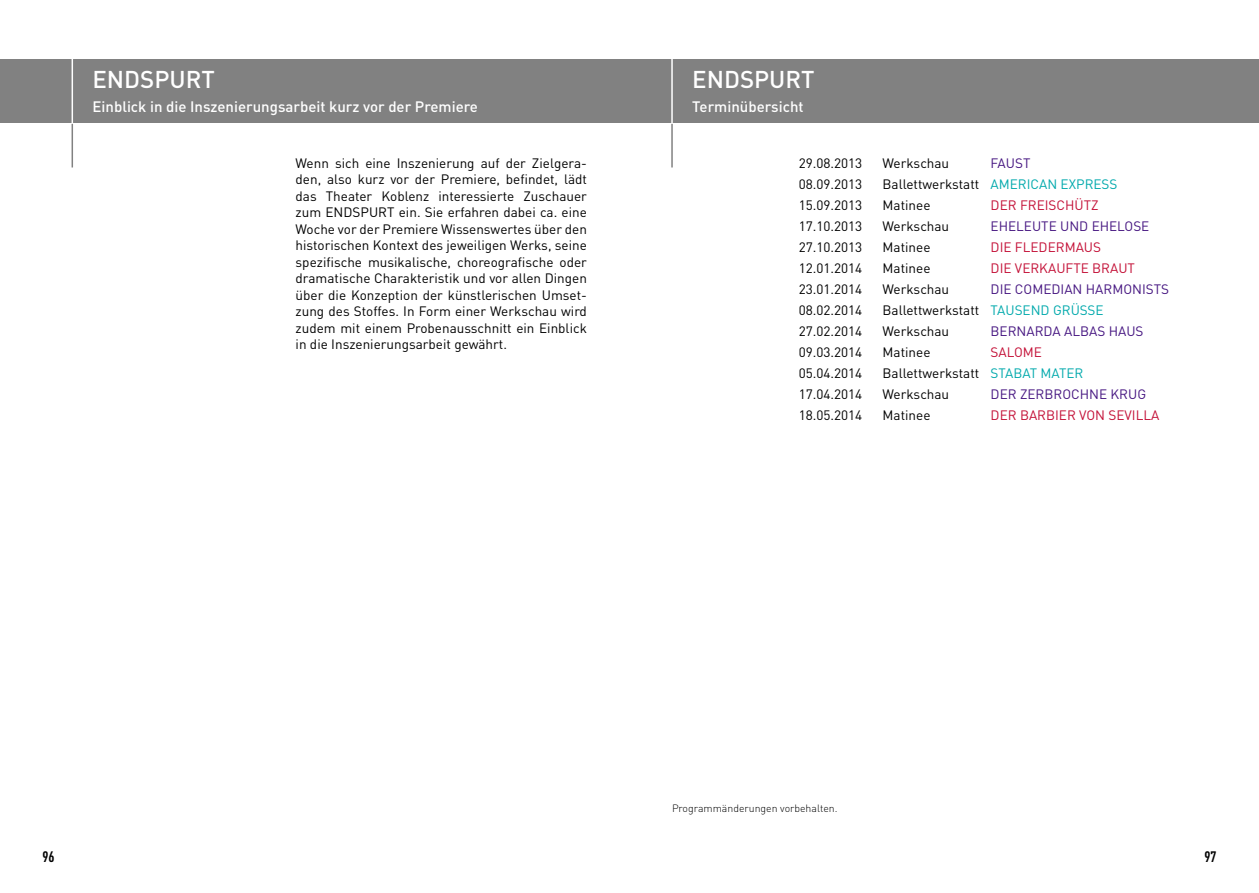
<style>
.page{position:relative;width:1259px;height:893px;background:#fff}
.page>*{position:absolute;margin:0;border:0;box-sizing:border-box;transform-origin:0 0}
.t1{font:500 24px "DIN Pro";color:#fff}
.t2{font:500 15px "DIN Pro";color:#fff}
.t3{font:700 condensed 15px "DIN Pro";color:#000}
.t4{font:13.5px/21px "DIN Pro";color:#000}
.t5{font:13.5px "DIN Pro";color:#c30f36}
.t6{font:13.5px "DIN Pro";color:#461681}
.t7{font:300 10.5px "DIN Pro";color:#000}
.s1{color:#461681}
.s2{color:#00a9ac}
.s3{color:#c30f36}
</style>
<div class="page">
<div style="left:0;top:60px;width:629px;height:63px;background:#818181"></div>
<hr style="left:72px;top:55px;width:1px;height:69px;background:#fff">
<hr style="left:72px;top:124px;width:1px;height:43px;background:#818181">
<div style="left:629px;top:60px;width:629px;height:63px;background:#818181"></div>
<hr style="left:671px;top:55px;width:2px;height:69px;background:#fff">
<hr style="left:671px;top:124px;width:2px;height:43px;background:#818181">
<h1 class="t1" style="left:92px;top:63px;width:124px">ENDSPURT</h1>
<p class="t2" style="left:92px;top:96px;width:387px">Einblick in die Inszenierungsarbeit kurz vor der Premiere</p>
<h1 class="t1" style="left:692px;top:63px;width:124px">ENDSPURT</h1>
<p class="t2" style="left:692px;top:96px;width:113px">Terminübersicht</p>
<p class="t4" style="left:882px;top:152px;width:236px;text-indent:108px"><span class="s1">FAUST<br></span>Ballettwerkstatt <span class="s2">AMERICAN EXPRESS<br></span>Matinee</p>
<p class="t4" style="left:798px;top:152px;width:65px;text-align:justify">29.08.2013<br>08.09.2013<br>15.09.2013<br>17.10.2013<br>27.10.2013<br>12.01.2014<br>23.01.2014<br>08.02.2014<br>27.02.2014<br>09.03.2014<br>05.04.2014<br>17.04.2014<br>18.05.2014</p>
<p class="t4" style="left:296px;top:154px;width:293px;line-height:16.5px;text-align:justify">Wenn sich eine Inszenierung auf der Zielgera&shy;den, also kurz vor der Premiere, befindet, lädt das Theater Koblenz interessierte Zuschauer zum ENDSPURT ein. Sie erfahren dabei ca. eine Woche vor der Premiere Wissenswertes über den historischen Kontext des jeweiligen Werks, seine spezifische musikalische, choreografische oder dramatische Charakteristik und vor allen Dingen über die Konzeption der künstlerischen Umset&shy;zung des Stoffes. In Form einer Werkschau wird zudem mit einem Probenausschnitt ein Einblick in die Inszenierungsarbeit gewährt.</p>
<p class="t4" style="left:882px;top:152px;width:68px">Werkschau</p>
<p class="t5" style="left:990px;top:196px;width:110px">DER FREISCHÜTZ</p>
<p class="t4" style="left:882px;top:215px;width:68px">Werkschau</p>
<p class="t6" style="left:990px;top:217px;width:160px">EHELEUTE UND EHELOSE</p>
<p class="t4" style="left:882px;top:236px;width:49px">Matinee</p>
<p class="t5" style="left:990px;top:238px;width:112px">DIE FLEDERMAUS</p>
<p class="t4" style="left:882px;top:257px;width:49px">Matinee</p>
<p class="t5" style="left:990px;top:259px;width:146px">DIE VERKAUFTE BRAUT</p>
<p class="t4" style="left:882px;top:278px;width:68px">Werkschau</p>
<p class="t4" style="left:882px;top:278px;width:288px;text-indent:108px"><span class="s1">DIE COMEDIAN HARMONISTS<br></span>Ballettwerkstatt <span class="s2">TAUSEND GRÜSSE<br></span>Werkschau</p>
<p class="t6" style="left:990px;top:322px;width:154px">BERNARDA ALBAS HAUS</p>
<p class="t4" style="left:882px;top:341px;width:202px;text-indent:108px"><span class="s3">SALOME<br></span>Ballettwerkstatt <span class="s2">STABAT MATER<br></span>Werkschau</p>
<p class="t4" style="left:882px;top:341px;width:49px">Matinee</p>
<p class="t6" style="left:990px;top:385px;width:157px">DER ZERBROCHNE KRUG</p>
<p class="t4" style="left:882px;top:404px;width:49px">Matinee</p>
<p class="t5" style="left:990px;top:406px;width:170px">DER BARBIER VON SEVILLA</p>
<p class="t7" style="left:672px;top:801px;width:167px">Programmänderungen vorbehalten.</p>
<p class="t3" style="left:43px;top:847px;width:14px">96</p>
<p class="t3" style="left:1204px;top:847px;width:14px">97</p>
</div>
